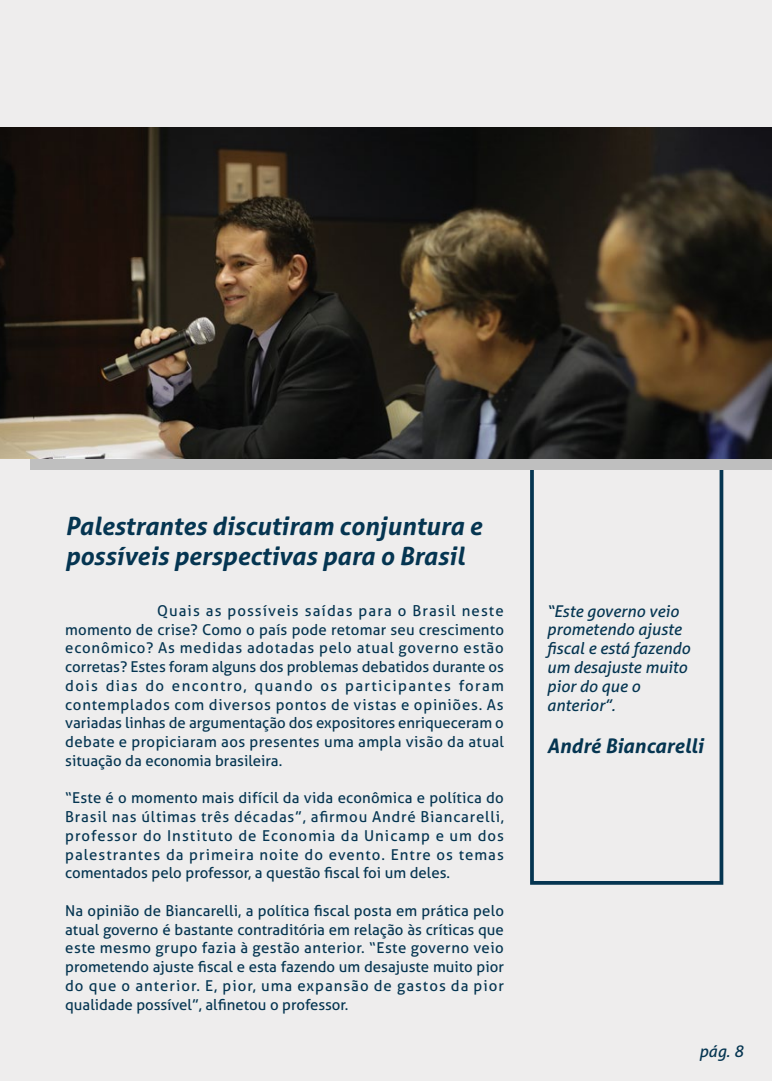
<style>
.page{position:relative;width:773px;height:1081px;background:#fff}
.page>*{position:absolute;margin:0;border:0;box-sizing:border-box;transform-origin:0 0}
.t1{font:italic 700 25px/30px "Aller";color:#053551}
.t2{font:italic 700 20px "Aller";color:#053551}
.t3{font:italic 16.25px/18.9px "Aller";color:#053551}
.t4{font:15px/18.8px "Aller";color:#053551;text-align:justify}
</style>
<div class="page">
<div style="left:0;top:0;width:771px;height:1081px;background:#eeeded"></div>
<div style="left:530px;top:402px;width:193px;height:483px;border:4px solid #053551"></div>
<div style="left:30px;top:187px;width:741px;height:283px;background:#bfbfbf"></div>
<img style="left:0;top:128px;width:771px;height:330px">
<h1 class="t1" style="left:65px;top:510px;width:418px">Palestrantes discutiram conjuntura e possíveis perspectivas para o Brasil</h1>
<p class="t4" style="left:65px;top:601px;width:440px;text-indent:92px">Quais as possíveis saídas para o Brasil neste momento de crise? Como o país pode retomar seu crescimento econômico? As medidas adotadas pelo atual governo estão corretas? Estes foram alguns dos problemas debatidos durante os dois dias do encontro, quando os participantes foram contemplados com diversos pontos de vistas e opiniões. As variadas linhas de argumentação dos expositores enriqueceram o debate e propiciaram aos presentes uma ampla visão da atual situação da economia brasileira.</p>
<p class="t4" style="left:65px;top:788px;width:440px">“Este é o momento mais difícil da vida econômica e política do Brasil nas últimas três décadas”, afirmou André Biancarelli, professor do Instituto de Economia da Unicamp e um dos palestrantes da primeira noite do evento. Entre os temas comentados pelo professor, a questão fiscal foi um deles.</p>
<p class="t4" style="left:65px;top:901px;width:440px">Na opinião de Biancarelli, a política fiscal posta em prática pelo atual governo é bastante contraditória em relação às críticas que este mesmo grupo fazia à gestão anterior. “Este governo veio prometendo ajuste fiscal e esta fazendo um desajuste muito pior do que o anterior. E, pior, uma expansão de gastos da pior qualidade possível”, alfinetou o professor.</p>
<p class="t3" style="left:547px;top:601px;width:145px">“Este governo veio prometendo ajuste fiscal e está fazendo um desajuste muito pior do que o anterior”.</p>
<h2 class="t2" style="left:547px;top:733px;width:158px">André Biancarelli</h2>
<p class="t3" style="left:699px;top:1042px;width:46px">pág. 8</p>
</div>
